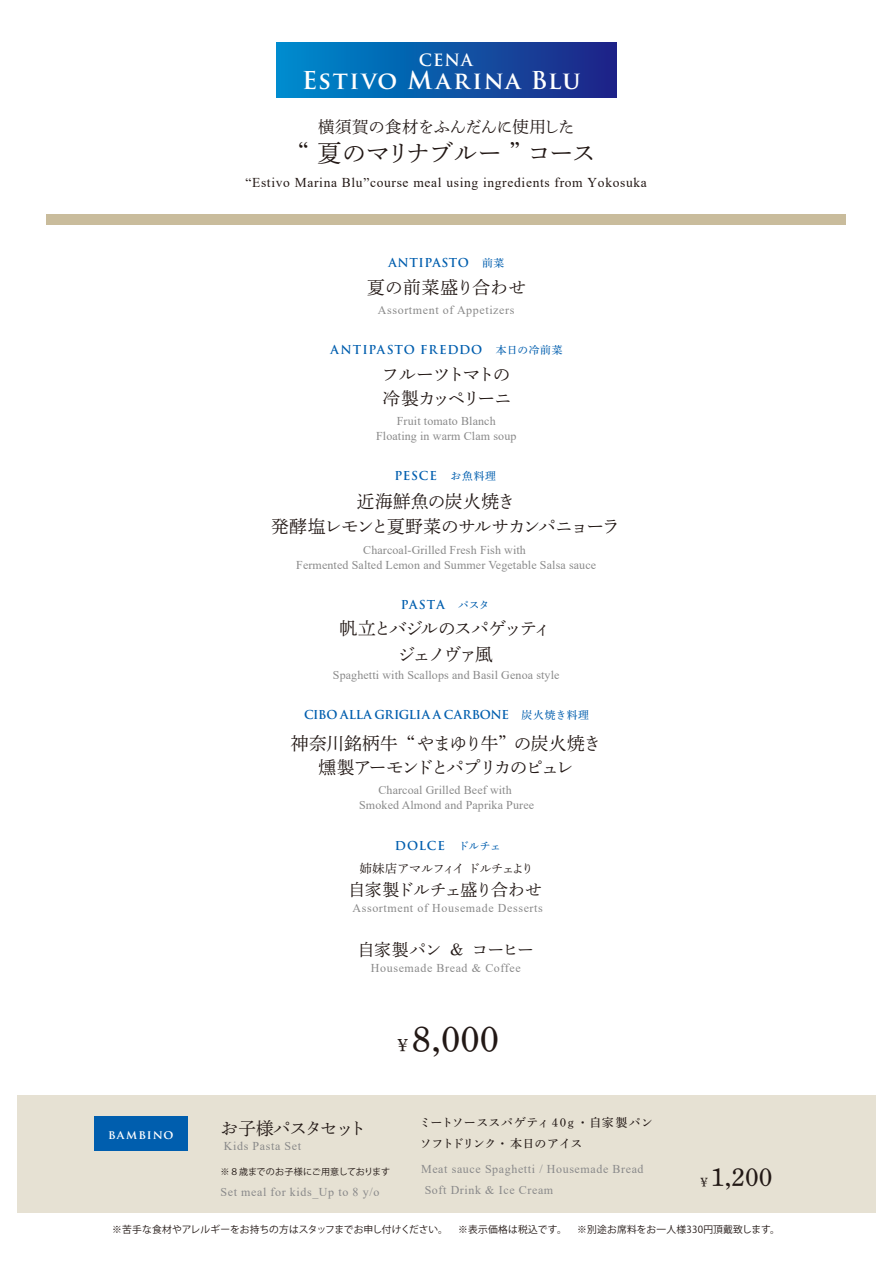
<style>
.page{position:relative;width:893px;height:1263px;background:#fff}
.page>*{position:absolute;margin:0;border:0;box-sizing:border-box;transform-origin:0 0}
.t1{font:36px "DNP Shuei Min Pr 6 M";color:#221815}
.t2{font:25.5px "DNP Shuei Min Pr 6 M";color:#221815}
.t3{font:700 24px "Trajan Pro";letter-spacing:.065em;color:#fff}
.t4{font:24px "DNP Shuei Min Pr 6 L";letter-spacing:-.05em;color:#221815}
.t5{font:17.7px/24.3px "DNP Shuei Min Pr 6 L";letter-spacing:-.065em;color:#221815;text-align:center}
.t6{font:17.7px/25.5px "DNP Shuei Min Pr 6 L";letter-spacing:-.045em;color:#221815;text-align:center}
.t7{font:17.7px/25.5px "DNP Shuei Min Pr 6 L";letter-spacing:-.105em;color:#221815;text-align:center}
.t8{font:17.7px/24px "DNP Shuei Min Pr 6 L";letter-spacing:-.13em;color:#221815}
.t9{font:17.7px "DNP Shuei Min Pr 6 L";letter-spacing:.02em;color:#221815}
.t10{font:17.7px "DNP Shuei Min Pr 6 L";letter-spacing:-.1em;color:#221815}
.t11{font:16.8px "DNP Shuei Min Pr 6 L";letter-spacing:-.07em;color:#221815}
.t12{font:16.5px "DNP Shuei Min Pr 6 L";letter-spacing:-.03em;color:#221815}
.t13{font:700 16.5px "Trajan Pro";color:#fff}
.t14{font:13.5px "Times New Roman";letter-spacing:.05em;color:#221714}
.t15{font:12.15px "DNP Shuei Min Pr 6 L";letter-spacing:-.035em;color:#221815}
.t16{font:700 12.15px "Trajan Pro";letter-spacing:.08em;color:#fff}
.t17{font:12px/15px "Times New Roman";letter-spacing:.01em;color:#898989;text-align:center}
.t18{font:12px "Times New Roman";letter-spacing:.05em;color:#898989}
.t19{font:12px/21px "Times New Roman";letter-spacing:.05em;color:#89898a}
.t20{font:700 12px "Trajan Pro";letter-spacing:.05em;color:#005eae}
.t21{font:12px/21px "DNP Shuei Min Pr 6 M";letter-spacing:.005em;color:#221815}
.t22{font:700 12px "Trajan Pro";letter-spacing:-.025em;color:#005eae}
.t23{font:700 12px "Trajan Pro";letter-spacing:.075em;color:#005eae}
.t24{font:9.75px "Koz Go Pr 6 N";letter-spacing:.025em;color:#221815}
.t25{font:9px "Koz Go Pr 6 N";letter-spacing:-.015em;color:#221815}
.s1{font-family:"DNP Shuei Min Pr 6 M";font-weight:400;font-size:10.8px}
.s2{font-size:18px}
.s3{font-size:12.75px}
</style>
<div class="page">
<div style="left:47px;top:214px;width:799px;height:11px;background:#c9bc9c"></div>
<div style="left:276px;top:43px;width:341px;height:54px;background:linear-gradient(to right,#008dcd,#1f2285)"></div>
<div style="left:17px;top:1095px;width:859px;height:117px;background:#e6e1d3"></div>
<div style="left:95px;top:1117px;width:93px;height:34px;background:#005eae"></div>
<h3 class="t13" style="left:419px;top:50px;width:55px">CENA</h3>
<h3 class="t3" style="left:302px;top:65px;width:280px">Estivo Marina Blu</h3>
<h3 class="t12" style="left:318px;top:112px;width:258px">横須賀の食材をふんだんに使用した</h3>
<h3 class="t4" style="left:298px;top:131px;width:300px">“ 夏のマリナブルー ” コース</h3>
<p class="t14" style="left:245px;top:173px;width:403px">“Estivo Marina Blu”course meal using ingredients from Yokosuka</p>
<p class="t20" style="left:388px;top:255px;width:117px">ANTIPASTO <span class="s1">前菜</span></p>
<h3 class="t9" style="left:367px;top:271px;width:161px">夏の前菜盛り合わせ</h3>
<p class="t18" style="left:378px;top:301px;width:138px">Assortment of Appetizers</p>
<p class="t23" style="left:330px;top:342px;width:234px">ANTIPASTO FREDDO <span class="s1">本日の冷前菜</span></p>
<h3 class="t8" style="left:382px;top:360px;width:132px">フルーツトマトの冷製カッペリーニ</h3>
<p class="t17" style="left:376px;top:413px;width:142px">Fruit tomato Blanch<br>Floating in warm Clam soup</p>
<p class="t20" style="left:395px;top:468px;width:103px">PESCE <span class="s1">お魚料理</span></p>
<h3 class="t6" style="left:271px;top:486px;width:350px">近海鮮魚の炭火焼き　<br>発酵塩レモンと夏野菜のサルサカンパニョーラ</h3>
<p class="t17" style="left:296px;top:542px;width:301px">Charcoal-Grilled Fresh Fish with<br>Fermented Salted Lemon and Summer Vegetable Salsa sauce</p>
<p class="t20" style="left:401px;top:597px;width:90px">PASTA <span class="s1">パスタ</span></p>
<h3 class="t7" style="left:339px;top:613px;width:213px">帆立とバジルのスパゲッティジェノヴァ風</h3>
<p class="t17" style="left:333px;top:667px;width:228px">Spaghetti with Scallops and Basil Genoa style</p>
<p class="t22" style="left:304px;top:707px;width:286px">CIBO ALLA GRIGLIA A CARBONE <span class="s1">炭火焼き料理</span></p>
<h3 class="t5" style="left:291px;top:729px;width:312px">神奈川銘柄牛 “やまゆり牛” の炭火焼き燻製アーモンドとパプリカのピュレ</h3>
<p class="t17" style="left:359px;top:782px;width:176px">Charcoal Grilled Beef with<br>Smoked Almond and Paprika Puree</p>
<p class="t20" style="left:395px;top:838px;width:107px">DOLCE <span class="s1">ドルチェ</span></p>
<p class="t15" style="left:360px;top:857px;width:176px">姉妹店アマルフィイドルチェより</p>
<h3 class="t11" style="left:348px;top:874px;width:195px">自家製ドルチェ盛り合わせ</h3>
<p class="t18" style="left:353px;top:899px;width:192px">Assortment of Housemade Desserts</p>
<h3 class="t11" style="left:358px;top:935px;width:178px">自家製パン ＆コーヒー</h3>
<p class="t18" style="left:371px;top:959px;width:151px">Housemade Bread &amp; Coffee</p>
<p class="t16" style="left:108px;top:1127px;width:67px">bambino</p>
<h1 class="t1" style="left:394px;top:1006px;width:107px"><span class="s2">￥</span>8,000</h1>
<h3 class="t10" style="left:221px;top:1112px;width:148px">お子様パスタセット</h3>
<p class="t18" style="left:224px;top:1137px;width:79px">Kids Pasta Set</p>
<p class="t25" style="left:221px;top:1166px;width:171px">※８歳までのお子様にご用意しております</p>
<p class="t19" style="left:221px;top:1181px;width:160px">Set meal for kids_Up to 8 y/o</p>
<p class="t21" style="left:419px;top:1110px;width:235px">ミートソーススパゲティ 40ｇ ・自家製パンソフトドリンク・本日のアイス</p>
<p class="t19" style="left:421px;top:1158px;width:224px">Meat sauce Spaghetti / Housemade Bread<br>Soft Drink &amp; Ice Cream</p>
<h2 class="t2" style="left:698px;top:1154px;width:76px"><span class="s3">￥</span>1,200</h2>
<p class="t24" style="left:112px;top:1224px;width:669px">※苦手な食材やアレルギーをお持ちの方はスタッフまでお申し付けください。　※表示価格は税込です。　※別途お席料をお一人様330円頂戴致します。</p>
</div>
